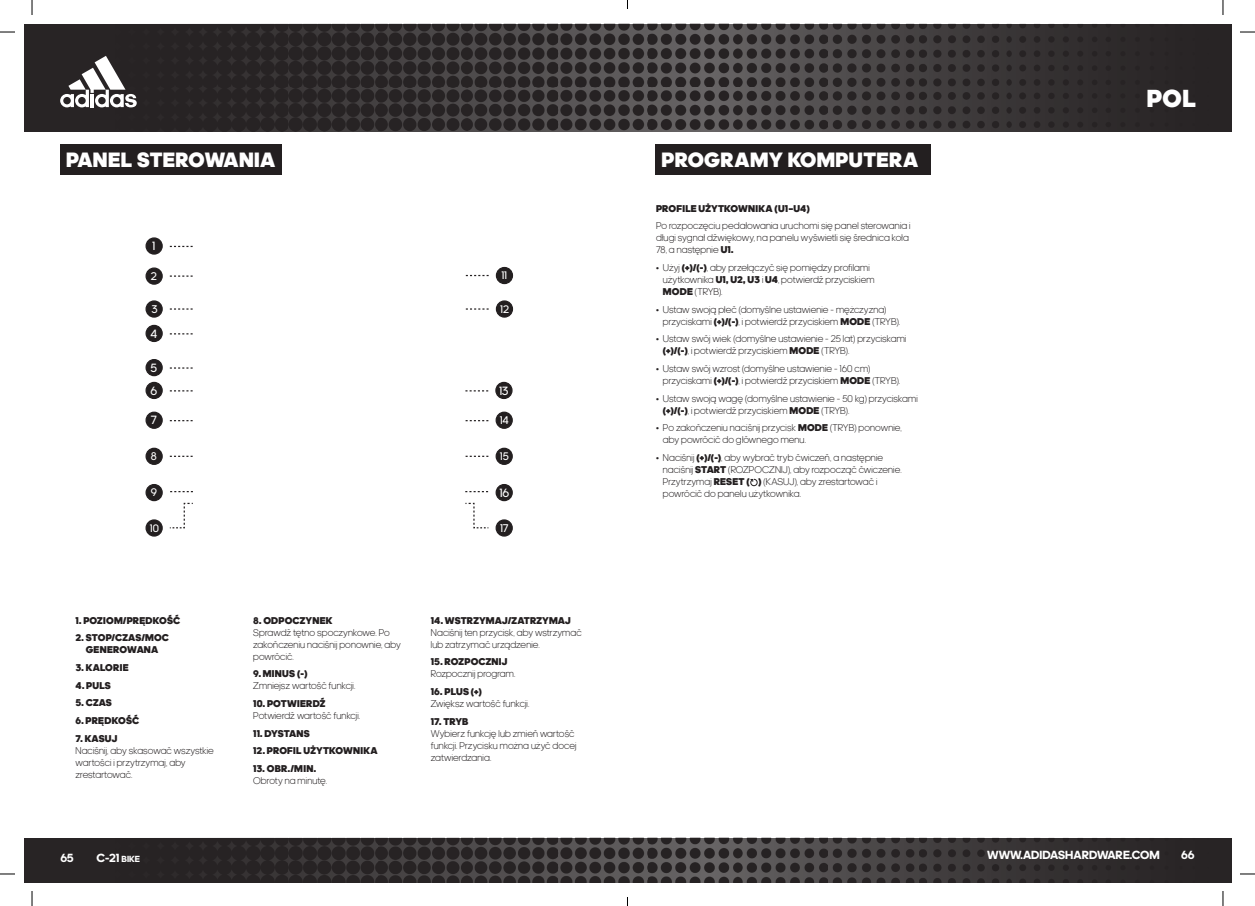
<style>
.page{position:relative;width:1255px;height:906px;background:#fff}
.page>*{position:absolute;margin:0;border:0;box-sizing:border-box;transform-origin:0 0}
.t1{font:900 25px "adineue PROTT";color:#fff}
.t2{font:900 21px "adineue PROTT";letter-spacing:.02em;color:#fff}
.t3{font:12.2px "adineue PRO";color:#fff}
.t4{font:700 12px "adineue PRO";color:#fff}
.t5{font:11.4px "adineue PRO";color:#fff}
.t6{font:11.3px "adineue PRO";color:#fff}
.t7{font:11.1px "adineue PRO";color:#fff}
.t8{font:11px "adineue PRO";color:#fff}
.t9{font:300 10px/12px "adineue PROTT";letter-spacing:.01em;color:#231f20}
.t10{font:900 10px/12px "adineue PROTT";letter-spacing:.015em;color:#231f20;text-align:center}
.s1{font-weight:900}
.s2{font-size:9px}
</style>
<div class="page">
<img style="left:24px;top:24px;width:1207px;height:107px">
<img style="left:24px;top:838px;width:1207px;height:44px">
<svg style="left:60px;top:56px;width:77px;height:51px"></svg>
<div style="left:496px;top:412px;width:16px;height:16px;background:#231f20;border-radius:50%"></div>
<div style="left:495px;top:412px;width:18px;height:17px;border:1px solid #231f20;border-radius:50%"></div>
<div style="left:146px;top:412px;width:16px;height:16px;background:#231f20;border-radius:50%"></div>
<div style="left:145px;top:412px;width:18px;height:17px;border:1px solid #231f20;border-radius:50%"></div>
<div style="left:146px;top:382px;width:16px;height:16px;background:#231f20;border-radius:50%"></div>
<div style="left:145px;top:382px;width:18px;height:17px;border:1px solid #231f20;border-radius:50%"></div>
<div style="left:496px;top:382px;width:16px;height:16px;background:#231f20;border-radius:50%"></div>
<div style="left:495px;top:382px;width:17px;height:17px;border:1px solid #231f20;border-radius:50%"></div>
<div style="left:146px;top:360px;width:16px;height:16px;background:#231f20;border-radius:50%"></div>
<div style="left:145px;top:359px;width:18px;height:17px;border:1px solid #231f20;border-radius:50%"></div>
<div style="left:146px;top:238px;width:16px;height:16px;background:#231f20;border-radius:50%"></div>
<div style="left:145px;top:237px;width:18px;height:18px;border:1px solid #231f20;border-radius:50%"></div>
<div style="left:146px;top:325px;width:16px;height:16px;background:#231f20;border-radius:50%"></div>
<div style="left:145px;top:325px;width:18px;height:17px;border:1px solid #231f20;border-radius:50%"></div>
<div style="left:496px;top:448px;width:16px;height:16px;background:#231f20;border-radius:50%"></div>
<div style="left:495px;top:448px;width:18px;height:17px;border:1px solid #231f20;border-radius:50%"></div>
<div style="left:496px;top:267px;width:16px;height:17px;background:#231f20;border-radius:50%"></div>
<div style="left:496px;top:267px;width:17px;height:17px;border:1px solid #231f20;border-radius:50%"></div>
<div style="left:496px;top:301px;width:16px;height:16px;background:#231f20;border-radius:50%"></div>
<div style="left:496px;top:300px;width:17px;height:18px;border:1px solid #231f20;border-radius:50%"></div>
<div style="left:146px;top:448px;width:16px;height:16px;background:#231f20;border-radius:50%"></div>
<div style="left:145px;top:448px;width:18px;height:17px;border:1px solid #231f20;border-radius:50%"></div>
<div style="left:146px;top:301px;width:16px;height:16px;background:#231f20;border-radius:50%"></div>
<div style="left:145px;top:300px;width:18px;height:18px;border:1px solid #231f20;border-radius:50%"></div>
<div style="left:146px;top:268px;width:16px;height:16px;background:#231f20;border-radius:50%"></div>
<div style="left:145px;top:267px;width:18px;height:18px;border:1px solid #231f20;border-radius:50%"></div>
<div style="left:496px;top:485px;width:16px;height:16px;background:#231f20;border-radius:50%"></div>
<div style="left:495px;top:484px;width:18px;height:17px;border:1px solid #231f20;border-radius:50%"></div>
<div style="left:146px;top:485px;width:16px;height:16px;background:#231f20;border-radius:50%"></div>
<div style="left:145px;top:484px;width:18px;height:17px;border:1px solid #231f20;border-radius:50%"></div>
<div style="left:496px;top:520px;width:16px;height:16px;background:#231f20;border-radius:50%"></div>
<div style="left:495px;top:519px;width:18px;height:18px;border:1px solid #231f20;border-radius:50%"></div>
<div style="left:146px;top:520px;width:16px;height:16px;background:#231f20;border-radius:50%"></div>
<div style="left:145px;top:519px;width:18px;height:18px;border:1px solid #231f20;border-radius:50%"></div>
<svg style="left:170px;top:420px;width:23px;height:2px"></svg>
<svg style="left:465px;top:390px;width:23px;height:2px"></svg>
<svg style="left:170px;top:367px;width:23px;height:25px"></svg>
<svg style="left:170px;top:245px;width:23px;height:3px"></svg>
<svg style="left:170px;top:456px;width:23px;height:1px"></svg>
<svg style="left:170px;top:308px;width:23px;height:27px"></svg>
<svg style="left:170px;top:275px;width:23px;height:2px"></svg>
<svg style="left:170px;top:491px;width:23px;height:1px"></svg>
<svg style="left:169px;top:502px;width:24px;height:27px"></svg>
<svg style="left:465px;top:420px;width:23px;height:2px"></svg>
<svg style="left:465px;top:456px;width:23px;height:1px"></svg>
<svg style="left:465px;top:275px;width:23px;height:1px"></svg>
<svg style="left:465px;top:308px;width:23px;height:2px"></svg>
<svg style="left:465px;top:491px;width:23px;height:1px"></svg>
<svg style="left:465px;top:502px;width:24px;height:27px"></svg>
<svg style="left:750px;top:478px;width:7px;height:9px"></svg>
<div style="left:60px;top:144px;width:222px;height:30px;background:#231f20"></div>
<div style="left:656px;top:144px;width:275px;height:30px;background:#231f20"></div>
<svg style="left:0;top:31px;width:15px;height:2px"></svg>
<svg style="left:1240px;top:31px;width:15px;height:2px"></svg>
<svg style="left:0;top:873px;width:15px;height:2px"></svg>
<svg style="left:1240px;top:873px;width:15px;height:2px"></svg>
<svg style="left:31px;top:0;width:2px;height:15px"></svg>
<svg style="left:31px;top:891px;width:2px;height:15px"></svg>
<svg style="left:1222px;top:0;width:1px;height:15px"></svg>
<svg style="left:1222px;top:891px;width:1px;height:15px"></svg>
<p class="t2" style="left:66px;top:147px;width:211px">PANEL STEROWANIA</p>
<p class="t2" style="left:661px;top:147px;width:258px">PROGRAMY KOMPUTERA</p>
<p class="t3" style="left:152px;top:239px;width:4px">1</p>
<p class="t5" style="left:151px;top:269px;width:8px">2</p>
<p class="t5" style="left:151px;top:302px;width:8px">3</p>
<p class="t3" style="left:150px;top:327px;width:8px">4</p>
<p class="t3" style="left:151px;top:361px;width:8px">5</p>
<p class="t7" style="left:501px;top:269px;width:7px">11</p>
<p class="t7" style="left:500px;top:303px;width:10px">12</p>
<p class="t3" style="left:150px;top:383px;width:8px">6</p>
<p class="t3" style="left:499px;top:383px;width:11px">13</p>
<p class="t3" style="left:151px;top:413px;width:8px">7</p>
<p class="t6" style="left:500px;top:414px;width:10px">14</p>
<p class="t5" style="left:151px;top:450px;width:8px">8</p>
<p class="t7" style="left:500px;top:450px;width:10px">15</p>
<p class="t6" style="left:151px;top:486px;width:8px">9</p>
<p class="t3" style="left:499px;top:485px;width:11px">16</p>
<p class="t8" style="left:150px;top:522px;width:11px">10</p>
<p class="t5" style="left:500px;top:522px;width:10px">17</p>
<p class="t10" style="left:75px;top:614px;width:106px">1. POZIOM/PRĘDKOŚĆ</p>
<p class="t10" style="left:75px;top:632px;width:95px">2. STOP/CZAS/MOC<br>GENEROWANA</p>
<p class="t10" style="left:75px;top:661px;width:55px">3. KALORIE</p>
<p class="t10" style="left:75px;top:679px;width:37px">4. PULS</p>
<p class="t10" style="left:75px;top:697px;width:38px">5. CZAS</p>
<p class="t10" style="left:75px;top:714px;width:65px">6. PRĘDKOŚĆ</p>
<p class="t9" style="left:75px;top:732px;width:140px"><span class="s1">7. KASUJ<br></span>Naciśnij, aby skasować wszystkie wartości i przytrzymaj, aby zrestartować.</p>
<p class="t9" style="left:253px;top:614px;width:149px"><span class="s1">8. ODPOCZYNEK<br></span>Sprawdź tętno spoczynkowe. Po zakończeniu naciśnij ponownie, aby powrócić.</p>
<p class="t9" style="left:253px;top:668px;width:104px"><span class="s1">9. MINUS (-)<br></span>Zmniejsz wartość funkcji.</p>
<p class="t9" style="left:253px;top:697px;width:109px"><span class="s1">10. POTWIERDŹ<br></span>Potwierdź wartość funkcji.</p>
<p class="t10" style="left:253px;top:727px;width:58px">11. DYSTANS</p>
<p class="t10" style="left:253px;top:745px;width:126px">12. PROFIL UŻYTKOWNIKA</p>
<p class="t9" style="left:253px;top:762px;width:75px"><span class="s1">13. OBR./MIN.<br></span>Obroty na minutę.</p>
<p class="t9" style="left:431px;top:614px;width:152px"><span class="s1">14. WSTRZYMAJ/ZATRZYMAJ<br></span>Naciśnij ten przycisk, aby wstrzymać lub zatrzymać urządzenie.</p>
<p class="t9" style="left:431px;top:656px;width:86px"><span class="s1">15. ROZPOCZNIJ<br></span>Rozpocznij program.</p>
<p class="t9" style="left:431px;top:685px;width:100px"><span class="s1">16. PLUS (+)<br></span>Zwiększ wartość funkcji.</p>
<p class="t9" style="left:431px;top:715px;width:147px"><span class="s1">17. TRYB<br></span>Wybierz funkcję lub zmień wartość funkcji. Przycisku można użyć docej zatwierdzania.</p>
<p class="t10" style="left:656px;top:202px;width:155px">PROFILE UŻYTKOWNIKA (U1–U4)</p>
<p class="t9" style="left:656px;top:220px;width:256px">Po rozpoczęciu pedałowania uruchomi się panel sterowania i długi sygnał dźwiękowy, na panelu wyświetli się średnica koła<br>78, a następnie <span class="s1">U1.</span></p>
<p class="t9" style="left:663px;top:262px;width:213px;text-indent:-7px">• Użyj <span class="s1">(+)/(-)</span>, aby przełączyć się pomiędzy profilami użytkownika <span class="s1">U1, U2, U3</span> i <span class="s1">U4</span>, potwierdź przyciskiem<br><span class="s1">MODE</span> (TRYB).</p>
<p class="t9" style="left:663px;top:303px;width:239px;text-indent:-7px">• Ustaw swoją płeć (domyślne ustawienie - mężczyzna) przyciskami <span class="s1">(+)/(-)</span>, i potwierdź przyciskiem <span class="s1">MODE</span> (TRYB).</p>
<p class="t9" style="left:663px;top:333px;width:245px;text-indent:-7px">• Ustaw swój wiek (domyślne ustawienie - 25 lat) przyciskami <span class="s1">(+)/(-)</span>, i potwierdź przyciskiem <span class="s1">MODE</span> (TRYB).</p>
<p class="t9" style="left:663px;top:363px;width:239px;text-indent:-7px">• Ustaw swój wzrost (domyślne ustawienie - 160 cm) przyciskami <span class="s1">(+)/(-)</span>, i potwierdź przyciskiem <span class="s1">MODE</span> (TRYB).</p>
<p class="t9" style="left:663px;top:392px;width:256px;text-indent:-7px">• Ustaw swoją wagę (domyślne ustawienie - 50 kg) przyciskami <span class="s1">(+)/(-)</span>, i potwierdź przyciskiem <span class="s1">MODE</span> (TRYB).</p>
<p class="t9" style="left:663px;top:422px;width:240px;text-indent:-7px">• Po zakończeniu naciśnij przycisk <span class="s1">MODE</span> (TRYB) ponownie, aby powrócić do głównego menu.</p>
<p class="t9" style="left:663px;top:452px;width:240px;text-indent:-7px">• Naciśnij <span class="s1">(+)/(-)</span>, aby wybrać tryb ćwiczeń, a następnie naciśnij <span class="s1">START</span> (ROZPOCZNIJ), aby rozpocząć ćwiczenie.<br>Przytrzymaj <span class="s1">RESET ( )</span> (KASUJ), aby zrestartować i powrócić do panelu użytkownika.</p>
<p class="t1" style="left:1146px;top:83px;width:51px">POL</p>
<p class="t4" style="left:60px;top:851px;width:15px">65</p>
<p class="t4" style="left:96px;top:851px;width:45px">C-21 <span class="s2">BIKE</span></p>
<p class="t4" style="left:987px;top:848px;width:174px">WWW.ADIDASHARDWARE.COM</p>
<p class="t4" style="left:1181px;top:848px;width:15px">66</p>
</div>
